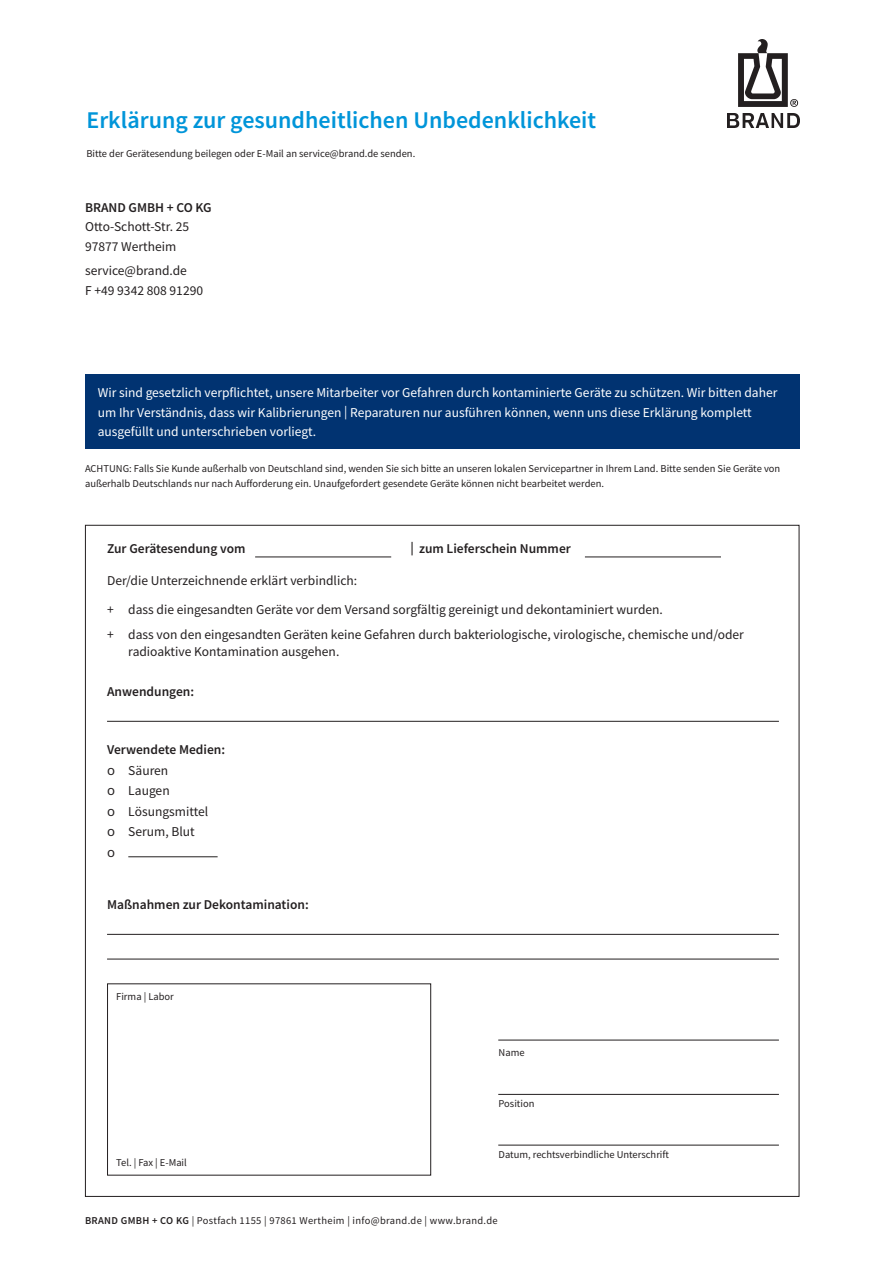
<style>
.page{position:relative;width:893px;height:1263px;background:#fff}
.page>*{position:absolute;margin:0;border:0;box-sizing:border-box;transform-origin:0 0}
.t1{font:600 24px "Source Sans Pro";color:#0095d9}
.t2{font:13.5px/20.4px "Source Sans Pro";color:#231f20}
.t3{font:13.5px/19.5px "Source Sans Pro";color:#fff}
.t4{font:600 13.5px "Source Sans Pro";color:#231f20}
.t5{font:10.5px/15px "Source Sans Pro";color:#231f20}
.t6{font:10.5px "Source Sans Pro";letter-spacing:.03em;color:#231f20}
.s1{font-weight:600}
</style>
<div class="page">
<div style="left:85px;top:374px;width:714px;height:75px;background:#013371"></div>
<hr style="left:107px;top:721px;width:672px;height:1px;background:#231f20">
<hr style="left:128px;top:856px;width:90px;height:1px;background:#231f20">
<hr style="left:107px;top:934px;width:672px;height:1px;background:#231f20">
<hr style="left:107px;top:959px;width:672px;height:1px;background:#231f20">
<hr style="left:498px;top:1040px;width:281px;height:1px;background:#231f20">
<hr style="left:498px;top:1094px;width:281px;height:1px;background:#231f20">
<hr style="left:498px;top:1145px;width:281px;height:1px;background:#231f20">
<div style="left:107px;top:984px;width:324px;height:191px;border:1px solid #231f20"></div>
<hr style="left:255px;top:557px;width:136px;height:1px;background:#231f20">
<hr style="left:585px;top:557px;width:136px;height:1px;background:#231f20">
<img style="left:727px;top:39px;width:72px;height:89px">
<h1 class="t1" style="left:86px;top:104px;width:511px">Erklärung zur gesundheitlichen Unbedenklichkeit</h1>
<p class="t5" style="left:86px;top:146px;width:330px">Bitte der Gerätesendung beilegen oder E-Mail an service@brand.de senden.</p>
<p class="t4" style="left:85px;top:198px;width:128px">BRAND GMBH + CO KG</p>
<p class="t2" style="left:85px;top:217px;width:106px;line-height:19.5px">Otto-Schott-Str. 25<br>97877 Wertheim</p>
<p class="t2" style="left:85px;top:261px;width:120px;line-height:19.5px">service@brand.de<br>F +49 9342 808 91290</p>
<p class="t3" style="left:98px;top:383px;width:681px">Wir sind gesetzlich verpflichtet, unsere Mitarbeiter vor Gefahren durch kontaminierte Geräte zu schützen. Wir bitten daher um Ihr Verständnis, dass wir Kalibrierungen | Reparaturen nur ausführen können, wenn uns diese Erklärung komplett ausgefüllt und unterschrieben vorliegt.</p>
<p class="t5" style="left:85px;top:461px;width:697px">ACHTUNG: Falls Sie Kunde außerhalb von Deutschland sind, wenden Sie sich bitte an unseren lokalen Servicepartner in Ihrem Land. Bitte senden Sie Geräte von außerhalb Deutschlands nur nach Aufforderung ein. Unaufgefordert gesendete Geräte können nicht bearbeitet werden.</p>
<p class="t4" style="left:107px;top:540px;width:140px">Zur Gerätesendung vom</p>
<p class="t4" style="left:410px;top:540px;width:162px">| zum Lieferschein Nummer</p>
<p class="t2" style="left:107px;top:566px;width:557px;line-height:29.1px">Der/die Unterzeichnende erklärt verbindlich:<br>+ dass die eingesandten Geräte vor dem Versand sorgfältig gereinigt und dekontaminiert wurden.</p>
<p class="t2" style="left:128px;top:627px;width:617px;line-height:16.2px;text-indent:-21px">+ dass von den eingesandten Geräten keine Gefahren durch bakteriologische, virologische, chemische und/oder radioaktive Kontamination ausgehen.</p>
<p class="t4" style="left:107px;top:683px;width:89px">Anwendungen:</p>
<p class="t4" style="left:107px;top:741px;width:120px">Verwendete Medien:</p>
<p class="t2" style="left:107px;top:760px;width:103px">Ο Säuren<br>Ο Laugen<br>Ο Lösungsmittel<br>Ο Serum, Blut<br>Ο</p>
<p class="t4" style="left:107px;top:896px;width:203px">Maßnahmen zur Dekontamination:</p>
<p class="t5" style="left:116px;top:989px;width:59px">Firma | Labor</p>
<p class="t5" style="left:116px;top:1155px;width:72px">Tel. | Fax | E-Mail</p>
<p class="t5" style="left:499px;top:1045px;width:27px">Name</p>
<p class="t5" style="left:499px;top:1096px;width:37px">Position</p>
<p class="t5" style="left:499px;top:1146px;width:172px">Datum, rechtsverbindliche Unterschrift</p>
<p class="t6" style="left:85px;top:1214px;width:414px"><span class="s1">BRAND GMBH + CO KG</span> | Postfach 1155 | 97861 Wertheim | info@brand.de | www.brand.de</p>
</div>
